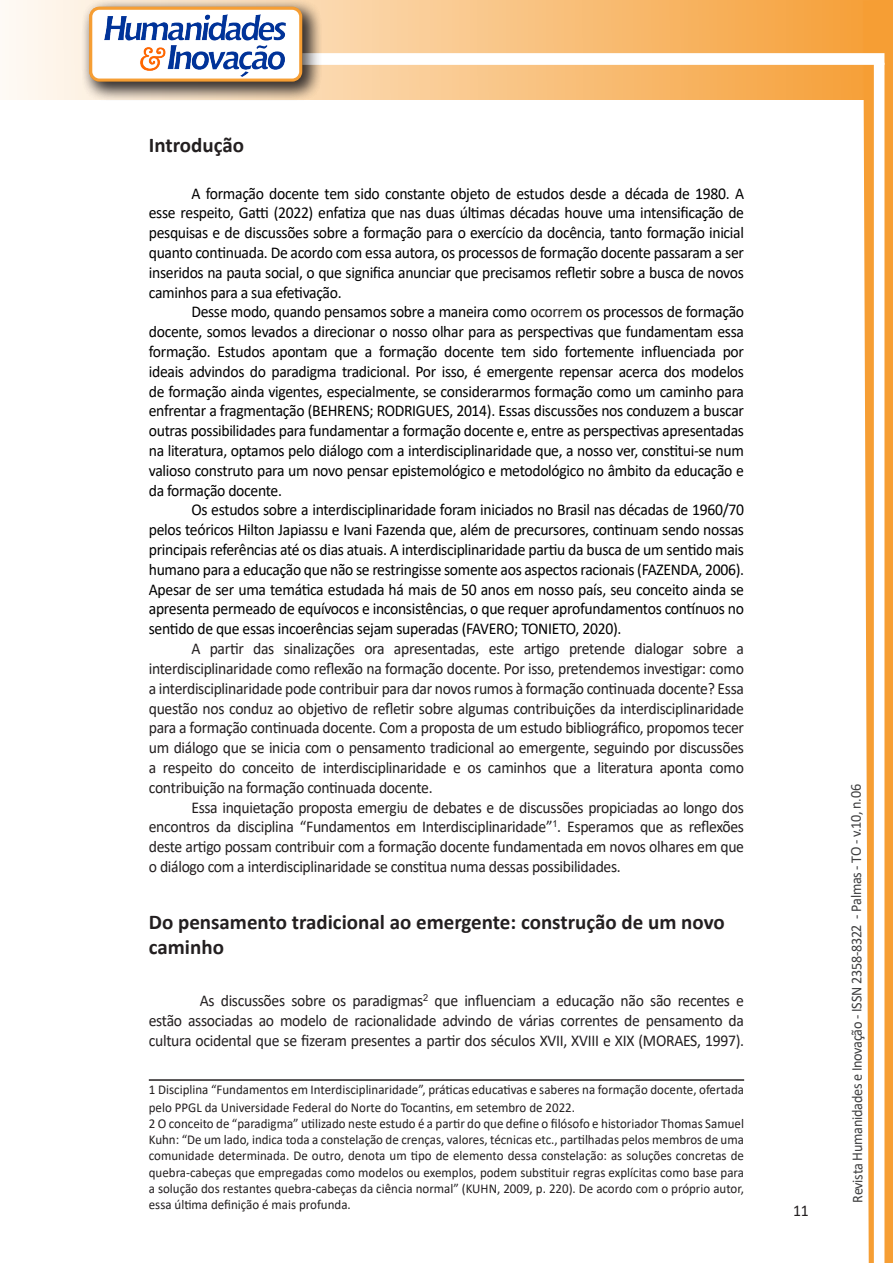
<style>
.page{position:relative;width:893px;height:1263px;background:#fff}
.page>*{position:absolute;margin:0;border:0;box-sizing:border-box;transform-origin:0 0}
.Titulo_2{font:700 21px/25.2px "Calibri";color:#231f20}
.texto{font:16.5px/19.8px "Calibri";letter-spacing:-.02em;color:#000;text-align:justify;scale:.95 1}
.texto-2{font:16.5px/19.8px "Calibri";letter-spacing:-.02em;color:#231f20;text-align:justify;scale:.95 1}
.t1{font:15px "Calibri";letter-spacing:-.025em;color:#3e3e3f;scale:.95 1}
.Rodapé{font:13.5px/16.2px "Calibri";color:#231f20;scale:.96 1}
.s1{color:#231f20}
</style>
<div class="page">
<svg style="left:5px;top:0;width:858px;height:100px;background:#f9c484"></svg>
<div style="left:302px;top:53px;width:582px;height:12px;background:#fff;border:2px solid #fff"></div>
<svg style="left:863px;top:0;width:30px;height:1263px"></svg>
<div style="left:81px;top:0;width:241px;height:102px;background:#231f20;opacity:.75"></div>
<div style="left:91px;top:8px;width:210px;height:72px;background:#fff;border-radius:9px"></div>
<img style="left:104px;top:14px;width:181px;height:62px">
<div style="left:89px;top:7px;width:213px;height:75px;border:3px solid #f69e34;border-radius:9px"></div>
<hr style="left:149px;top:1079px;width:595px;height:2px;background:#231f20">
<p class="Titulo_2" style="left:149px;top:132px;width:97px">Introdução</p>
<p class="texto" style="left:149px;top:183px;width:628px;text-indent:43px">A formação docente tem sido constante objeto de estudos desde a década de 1980. A esse respeito, Gatti (2022) enfatiza que nas duas últimas décadas houve uma intensificação de pesquisas e de discussões sobre a formação para o exercício da docência, tanto formação inicial quanto continuada. De acordo com essa autora, os processos de formação docente passaram a ser inseridos na pauta social, o que significa anunciar que precisamos refletir sobre a busca de novos caminhos para a sua efetivação.</p>
<p class="texto" style="left:149px;top:302px;width:628px;text-indent:43px">Desse modo, quando pensamos sobre a maneira como <span class="s1">ocorrem</span> os processos de formação docente, somos levados a direcionar o nosso olhar para as perspectivas que fundamentam essa formação. Estudos apontam que a formação docente tem sido fortemente influenciada por ideais advindos do paradigma tradicional. Por isso, é emergente repensar acerca dos modelos de formação ainda vigentes, especialmente, se considerarmos formação como um caminho para enfrentar a fragmentação (BEHRENS; RODRIGUES, 2014). Essas discussões nos conduzem a buscar outras possibilidades para fundamentar a formação docente e, entre as perspectivas apresentadas na literatura, optamos pelo diálogo com a interdisciplinaridade que, a nosso ver, constitui-se num valioso construto para um novo pensar epistemológico e metodológico no âmbito da educação e da formação docente.</p>
<p class="texto" style="left:149px;top:500px;width:628px;text-indent:43px">Os estudos sobre a interdisciplinaridade foram iniciados no Brasil nas décadas de 1960/70 pelos teóricos Hilton Japiassu e Ivani Fazenda que, além de precursores, continuam sendo nossas principais referências até os dias atuais. A interdisciplinaridade partiu da busca de um sentido mais humano para a educação que não se restringisse somente aos aspectos racionais (FAZENDA, 2006).<br>Apesar de ser uma temática estudada há mais de 50 anos em nosso país, seu conceito ainda se apresenta permeado de equívocos e inconsistências, o que requer aprofundamentos contínuos no sentido de que essas incoerências sejam superadas (FAVERO; TONIETO, 2020).</p>
<p class="texto-2" style="left:149px;top:638px;width:628px;text-indent:43px">A partir das sinalizações ora apresentadas, este artigo pretende dialogar sobre a interdisciplinaridade como reflexão na formação docente. Por isso, pretendemos investigar: como a interdisciplinaridade pode contribuir para dar novos rumos à formação continuada docente? Essa questão nos conduz ao objetivo de refletir sobre algumas contribuições da interdisciplinaridade para a formação continuada docente. Com a proposta de um estudo bibliográfico, propomos tecer um diálogo que se inicia com o pensamento tradicional ao emergente, seguindo por discussões a respeito do conceito de interdisciplinaridade e os caminhos que a literatura aponta como contribuição na formação continuada docente.</p>
<p class="texto-2" style="left:149px;top:797px;width:628px;text-indent:43px">Essa inquietação proposta emergiu de debates e de discussões propiciadas ao longo dos encontros da disciplina “Fundamentos em Interdisciplinaridade”<sup>1</sup>. Esperamos que as reflexões deste artigo possam contribuir com a formação docente fundamentada em novos olhares em que o diálogo com a interdisciplinaridade se constitua numa dessas possibilidades.</p>
<p class="Titulo_2" style="left:149px;top:909px;width:577px">Do pensamento tradicional ao emergente: construção de um novo caminho</p>
<p class="texto-2" style="left:149px;top:990px;width:628px;text-indent:51px">As discussões sobre os paradigmas<sup>2</sup> que influenciam a educação não são recentes e estão associadas ao modelo de racionalidade advindo de várias correntes de pensamento da cultura ocidental que se fizeram presentes a partir dos séculos XVII, XVIII e XIX (MORAES, 1997).</p>
<p class="Rodapé" style="left:149px;top:1080px;width:621px;line-height:18px">1 Disciplina “Fundamentos em Interdisciplinaridade”, práticas educativas e saberes na formação docente, ofertada pelo PPGL da Universidade Federal do Norte do Tocantins, em setembro de 2022.</p>
<p class="Rodapé" style="left:149px;top:1115px;width:621px;text-align:justify">2 O conceito de “paradigma” utilizado neste estudo é a partir do que define o filósofo e historiador Thomas Samuel Kuhn: “De um lado, indica toda a constelação de crenças, valores, técnicas etc., partilhadas pelos membros de uma comunidade determinada. De outro, denota um tipo de elemento dessa constelação: as soluções concretas de quebra-cabeças que empregadas como modelos ou exemplos, podem substituir regras explícitas como base para a solução dos restantes quebra-cabeças da ciência normal” (KUHN, 2009, p. 220). De acordo com o próprio autor, essa última definição é mais profunda.</p>
<p class="texto-2" style="left:793px;top:1200px;width:18px">11</p>
<p class="t1" style="left:846px;top:1203px;width:442px;rotate:-90deg">Revista Humanidades e Inovação - ISSN 2358-8322 - Palmas - TO - v.10, n.06</p>
</div>
